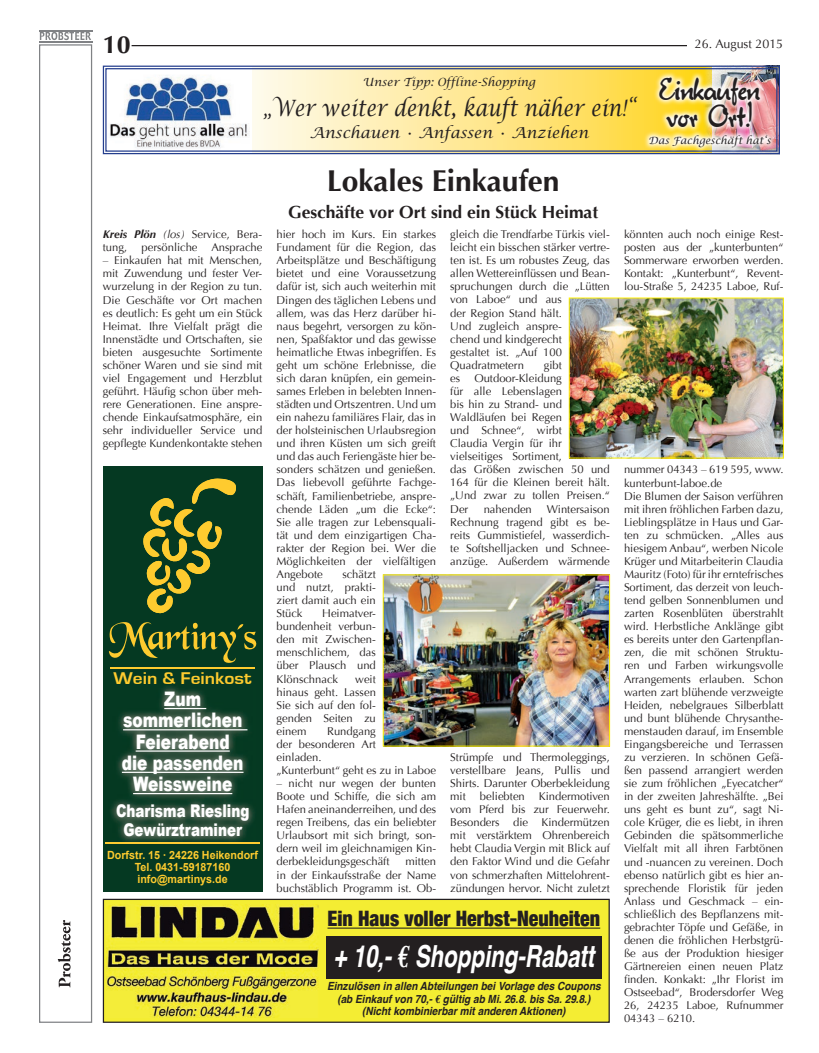
<style>
.page{position:relative;width:819px;height:1053px;background:#fff}
.page>*{position:absolute;margin:0;border:0;box-sizing:border-box;transform-origin:0 0}
.t1{font:italic 700 30.38px "Helvetica";color:#fff;scale:.73 1}
.t2{font:700 30px "Optima";color:#231f20}
.t3{font:700 25px "Optima";color:#231f20}
.t4{font:italic 22.5px "Lucida Calligraphy";color:#231f20;scale:.85 1}
.t5{font:22.5px/27px "Juliet";color:#231f20;text-align:center}
.t6{font:900 condensed 21.25px "Helvetica Neue";color:#231f20;scale:.94 1}
.t7{font:900 20px/21.2px "Arial";color:#fff;text-align:center;scale:.77 1}
.t8{font:700 17.5px "Optima";color:#231f20}
.t9{font:900 17.5px/18.8px "Arial";color:#fff;text-align:center;scale:.77 1}
.t10{font:700 17.5px "Eurostile";color:#fecb2f;scale:1.11 1}
.t11{font:italic 15px "Lucida Calligraphy";color:#231f20}
.t12{font:12.5px "Optima";color:#231f20}
.t13{font:11.25px/13px "Optima";color:#231f20;text-align:justify}
.t14{font:italic 700 11.25px/12.5px "Helvetica";color:#231f20;text-align:center;scale:.89 1}
.t15{font:700 11.25px/11.9px "Arial";color:#fecb2f;text-align:center;scale:.95 1}
.t16{font:italic 11.25px "Lucida Calligraphy";color:#231f20}
.t17{font:italic 10px "Lucida Calligraphy";color:#231f20}
.s1{font-weight:700;font-style:italic}
.s2{font-style:italic}
.s3{font-family:"Euro Serif"}
</style>
<div class="page">
<hr style="left:132px;top:45px;width:572px;height:1px;background:#231f20">
<div style="left:686px;top:36px;width:97px;height:17px;background:#fff"></div>
<div style="left:103px;top:466px;width:159px;height:425px;background:#053922"></div>
<svg style="left:143px;top:478px;width:93px;height:136px"></svg>
<svg style="left:108px;top:622px;width:149px;height:41px"></svg>
<hr style="left:110px;top:667px;width:145px;height:1px;background:#fecb2f">
<hr style="left:105px;top:842px;width:155px;height:1px;background:#fecb2f">
<img style="left:111px;top:687px;width:143px;height:155px">
<hr style="left:164px;top:708px;width:42px;height:1px;background:#fff">
<hr style="left:123px;top:729px;width:124px;height:1px;background:#fff">
<hr style="left:136px;top:750px;width:94px;height:1px;background:#fff">
<hr style="left:122px;top:771px;width:121px;height:1px;background:#fff">
<hr style="left:133px;top:793px;width:99px;height:1px;background:#fff">
<div style="left:103px;top:899px;width:506px;height:123px;background:#f4ed33"></div>
<div style="left:103px;top:898px;width:506px;height:124px;border:1px solid #231f20"></div>
<img style="left:107px;top:904px;width:212px;height:113px">
<div style="left:326px;top:936px;width:275px;height:43px;background:#231f20"></div>
<hr style="left:327px;top:927px;width:273px;height:1px;background:#231f20">
<svg style="left:103px;top:66px;width:677px;height:88px;background:#e4d8a7"></svg>
<div style="left:105px;top:68px;width:672px;height:84px;border:1px solid #253f8e"></div>
<img style="left:652px;top:70px;width:113px;height:58px">
<img style="left:642px;top:128px;width:134px;height:24px">
<div style="left:39px;top:44px;width:53px;height:978px;border:1px solid #808285"></div>
<svg style="left:58px;top:920px;width:13px;height:67px"></svg>
<svg style="left:40px;top:32px;width:51px;height:8px"></svg>
<hr style="left:39px;top:30px;width:53px;height:1px;background:#808285">
<hr style="left:39px;top:41px;width:53px;height:1px;background:#808285">
<img style="left:571px;top:300px;width:210px;height:156px">
<img style="left:385px;top:576px;width:222px;height:168px">
<p class="t3" style="left:103px;top:30px;width:29px">10</p>
<p class="t12" style="left:695px;top:36px;width:90px">26. August 2015</p>
<p class="t16" style="left:363px;top:75px;width:174px">Unser Tipp: Offline-Shopping</p>
<p class="t4" style="left:263px;top:94px;width:439px">„Wer weiter denkt, kauft näher ein!“</p>
<p class="t11" style="left:310px;top:124px;width:280px">Anschauen • Anfassen • Anziehen</p>
<p class="t5" style="left:659px;top:77px;width:102px">Einkaufen vor Ort!</p>
<p class="t17" style="left:648px;top:134px;width:124px">Das Fachgeschäft hat‘s</p>
<p class="t13" style="left:103px;top:228px;width:161px"><span class="s1">Kreis Plön</span> <span class="s2">(los)</span> Service, Bera&shy;tung,</p>
<p class="t13" style="left:141px;top:241px;width:122px">persönliche Ansprache</p>
<p class="t13" style="left:103px;top:254px;width:161px">– Einkaufen hat mit Menschen, mit Zuwendung und fester Ver&shy;wurzelung in der Region zu tun.<br>Die Geschäfte vor Ort machen es deutlich: Es geht um ein Stück Heimat. Ihre Vielfalt prägt die Innenstädte und Ortschaften, sie bieten ausgesuchte Sortimente schöner Waren und sie sind mit viel Engagement und Herzblut geführt. Häufig schon über meh&shy;rere Generationen. Eine anspre&shy;chende Einkaufsatmosphäre, ein sehr individueller Service und gepflegte Kundenkontakte stehen</p>
<p class="t10" style="left:114px;top:668px;width:126px">Wein &amp; Feinkost</p>
<p class="t7" style="left:122px;top:687px;width:159px">Zum sommerlichen<br>Feierabend die passenden<br>Weissweine</p>
<p class="t9" style="left:116px;top:800px;width:175px">Charisma Riesling<br>Gewürztraminer</p>
<p class="t15" style="left:107px;top:849px;width:160px">Dorfstr. 15 · 24226 Heikendorf<br>Tel. 0431-59187160 info@martinys.de</p>
<p class="t2" style="left:326px;top:163px;width:234px">Lokales Einkaufen</p>
<p class="t8" style="left:288px;top:202px;width:311px">Geschäfte vor Ort sind ein Stück Heimat</p>
<p class="t13" style="left:276px;top:228px;width:161px">hier hoch im Kurs. Ein starkes Fundament für die Region, das Arbeitsplätze und Beschäftigung bietet und eine Voraussetzung dafür ist, sich auch weiterhin mit Dingen des täglichen Lebens und allem, was das Herz darüber hi&shy;naus begehrt, versorgen zu kön&shy;nen, Spaßfaktor und das gewisse heimatliche Etwas inbegriffen. Es geht um schöne Erlebnisse, die sich daran knüpfen, ein gemein&shy;sames Erleben in belebten Innen&shy;städten und Ortszentren. Und um ein nahezu familiäres Flair, das in der holsteinischen Urlaubsregion und ihren Küsten um sich greift und das auch Feriengäste hier be&shy;sonders schätzen und genießen.<br>Das liebevoll geführte Fachge&shy;schäft, Familienbetriebe, anspre&shy;chende Läden „um die Ecke“:<br>Sie alle tragen zur Lebensquali&shy;tät und dem einzigartigen Cha&shy;rakter der Region bei. Wer die Möglichkeiten der vielfältigen Angebote</p>
<p class="t13" style="left:450px;top:228px;width:161px;text-align:left">gleich die Trendfarbe Türkis viel&shy;leicht ein bisschen stärker vertre&shy;ten ist. Es um robustes Zeug, das allen Wettereinflüssen und Bean&shy;spruchungen durch die „Lütten von Laboe“ und aus<br>der Region Stand hält.<br>Und zugleich anspre-<br>chend und kindgerecht<br>gestaltet ist. „Auf 100<br>Quadratmetern</p>
<p class="t13" style="left:543px;top:358px;width:20px">gibt</p>
<p class="t13" style="left:450px;top:371px;width:161px;text-align:left;text-indent:24px">Outdoor-Kleidung<br>für alle Lebenslagen<br>bis hin zu Strand- und<br>Waldläufen bei Regen<br>und Schnee“, wirbt<br>Claudia Vergin für ihr vielseitiges Sortiment,<br>das Größen zwischen 50 und<br>164 für die Kleinen bereit hält. „Und zwar zu tollen Preisen.“<br>Der</p>
<p class="t13" style="left:450px;top:371px;width:12px">es</p>
<p class="t13" style="left:483px;top:502px;width:50px">nahenden</p>
<p class="t13" style="left:450px;top:502px;width:161px;text-indent:97px">Wintersaison Rechnung tragend gibt es be&shy;reits Gummistiefel, wasserdich&shy;te Softshelljacken und Schnee&shy;anzüge. Außerdem wärmende</p>
<p class="t13" style="left:276px;top:567px;width:101px;text-indent:66px">schätzt und nutzt, prakti&shy;ziert damit auch ein Stück</p>
<p class="t13" style="left:276px;top:607px;width:101px;text-indent:46px">Heimatver&shy;bundenheit verbun&shy;den mit Zwischen&shy;menschlichem, das über Plausch und Klönschnack</p>
<p class="t13" style="left:276px;top:672px;width:101px;text-indent:79px">weit hinaus geht. Lassen Sie sich auf den fol&shy;genden Seiten zu einem</p>
<p class="t13" style="left:276px;top:724px;width:161px;text-align:left;text-indent:51px">Rundgang<br>der besonderen Art<br>einladen.<br>„Kunterbunt“ geht es zu in Laboe</p>
<p class="t13" style="left:276px;top:776px;width:161px">– nicht nur wegen der bunten Boote und Schiffe, die sich am Hafen aneinanderreihen, und des regen Treibens, das ein beliebter Urlaubsort mit sich bringt, son&shy;dern weil im gleichnamigen Kin&shy;derbekleidungsgeschäft</p>
<p class="t13" style="left:450px;top:750px;width:161px">Strümpfe und Thermoleggings, verstellbare Jeans, Pullis und Shirts. Darunter Oberbekleidung mit beliebten Kindermotiven vom Pferd bis zur Feuerwehr.<br>Besonders die Kindermützen mit verstärktem Ohrenbereich hebt Claudia Vergin mit Blick auf den Faktor Wind und die Gefahr von schmerzhaften Mittelohrent&shy;zündungen hervor. Nicht zuletzt</p>
<p class="t13" style="left:276px;top:855px;width:161px;text-indent:129px">mitten in der Einkaufsstraße der Name buchstäblich Programm ist. Ob-</p>
<p class="t6" style="left:327px;top:900px;width:291px">Ein Haus voller Herbst-Neuheiten</p>
<p class="t1" style="left:333px;top:931px;width:359px">+ 10,- <span class="s3">E</span> Shopping-Rabatt</p>
<p class="t14" style="left:327px;top:980px;width:309px">Einzulösen in allen Abteilungen bei Vorlage des Coupons (ab Einkauf von 70,- <span class="s3">e</span> gültig ab Mi. 26.8. bis Sa. 29.8.) (Nicht kombinierbar mit anderen Aktionen)</p>
<p class="t13" style="left:624px;top:228px;width:161px">könnten auch noch einige Rest&shy;posten aus der „kunterbunten“ Sommerware erworben werden.<br>Kontakt: „Kunterbunt“, Revent&shy;lou-Straße 5, 24235 Laboe, Ruf-</p>
<p class="t13" style="left:624px;top:463px;width:161px;text-align:left">nummer 04343 – 619 595, www. kunterbunt-laboe.de<br>Die Blumen der Saison verführen mit ihren fröhlichen Farben dazu,<br>Lieblingsplätze in Haus und Gar&shy;ten zu schmücken. „Alles aus hiesigem Anbau“, werben Nicole<br>Krüger und Mitarbeiterin Claudia<br>Mauritz (Foto) für ihr erntefrisches<br>Sortiment, das derzeit von leuch&shy;tend gelben Sonnenblumen und zarten Rosenblüten überstrahlt wird. Herbstliche Anklänge gibt es bereits unter den Gartenpflan&shy;zen, die mit schönen Struktu&shy;ren und Farben wirkungsvolle<br>Arrangements erlauben. Schon warten zart blühende verzweigte<br>Heiden, nebelgraues Silberblatt und bunt blühende Chrysanthe&shy;menstauden darauf, im Ensemble<br>Eingangsbereiche und Terrassen zu verzieren. In schönen Gefä&shy;ßen passend arrangiert werden sie zum fröhlichen „Eyecatcher“ in der zweiten Jahreshälfte. „Bei uns geht es bunt zu“, sagt Ni&shy;cole Krüger, die es liebt, in ihren<br>Gebinden die spätsommerliche<br>Vielfalt mit all ihren Farbtönen und -nuancen zu vereinen. Doch ebenso natürlich gibt es hier an&shy;sprechende Floristik für jeden<br>Anlass und Geschmack – ein&shy;schließlich des Bepflanzens mit&shy;gebrachter Töpfe und Gefäße, in denen die fröhlichen Herbstgrü&shy;ße aus der Produktion hiesiger<br>Gärtnereien einen neuen Platz finden. Konkakt: „Ihr Florist im<br>Ostseebad“, Brodersdorfer Weg<br>26, 24235 Laboe, Rufnummer<br>04343 – 6210.</p>
</div>
